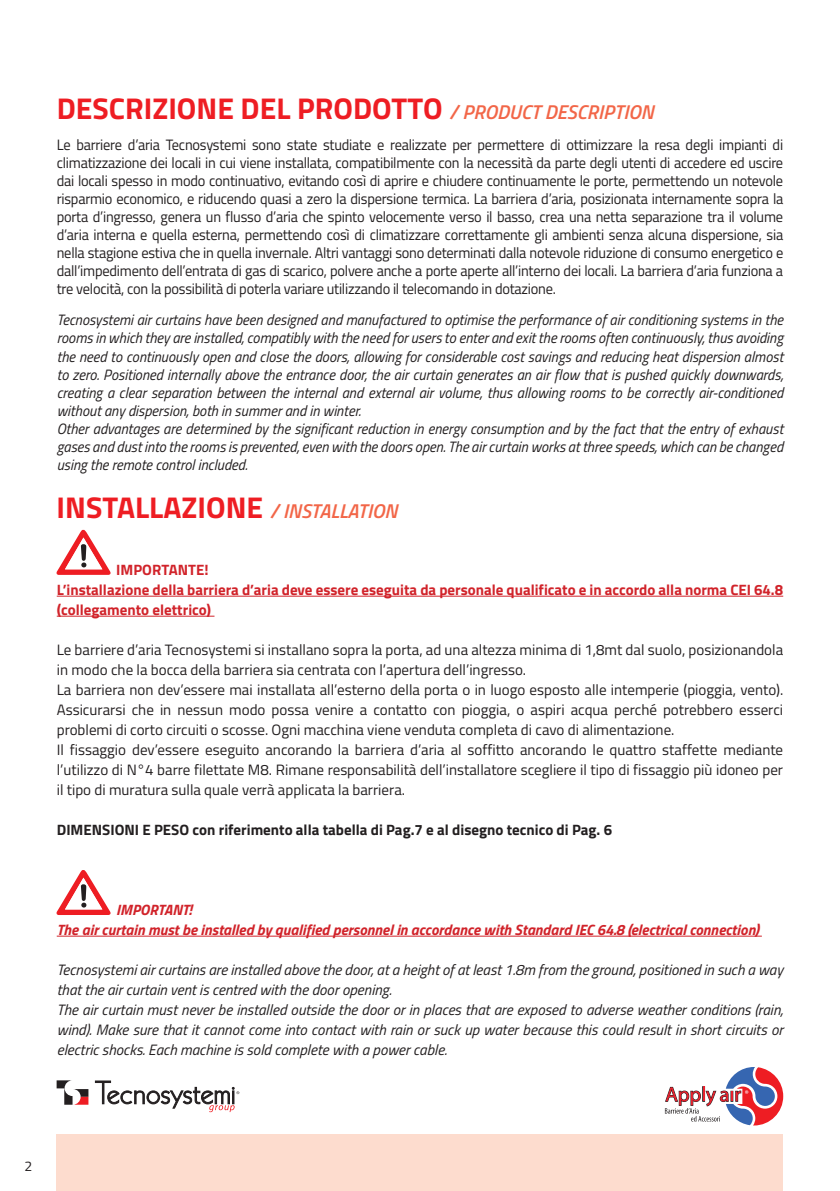
<style>
.page{position:relative;width:840px;height:1191px;background:#fff}
.page>*{position:absolute;margin:0;border:0;box-sizing:border-box;transform-origin:0 0}
.t1{font:700 30px "Titillium Web";color:#ee1d23}
.t2{font:15px/18px "Titillium Web";color:#231f20;text-align:justify;scale:.96 1}
.t3{font:italic 15px/18px "Titillium Web";color:#231f20;text-align:justify;scale:.96 1}
.t4{font:15px/20px "Titillium Web";color:#231f20;text-align:justify}
.t5{font:italic 15px/20px "Titillium Web";color:#231f20}
.t6{font:700 15px/20px "Titillium Web";color:#d1232a}
.t7{font:italic 700 15px "Titillium Web";color:#d1232a}
.t8{font:700 15px "Titillium Web";color:#231f20}
.t9{font:14px "Titillium Web";color:#231f20}
.s1{font-weight:600;font-style:italic;font-size:20px;color:#f26648}
</style>
<div class="page">
<svg style="left:57px;top:1080px;width:31px;height:24px"></svg>
<svg style="left:95px;top:1080px;width:144px;height:32px"></svg>
<svg style="left:664px;top:1067px;width:118px;height:58px"></svg>
<div style="left:57px;top:1134px;width:725px;height:57px;background:#fddcce"></div>
<hr style="left:57px;top:596px;width:725px;height:1px;background:#d1232a">
<hr style="left:57px;top:616px;width:157px;height:1px;background:#d1232a">
<hr style="left:57px;top:935px;width:704px;height:1px;background:#d1232a">
<svg style="left:57px;top:530px;width:54px;height:45px"></svg>
<svg style="left:57px;top:870px;width:54px;height:45px"></svg>
<p class="t1" style="left:57px;top:86px;width:598px">DESCRIZIONE DEL PRODOTTO <span class="s1">/ PRODUCT DESCRIPTION</span></p>
<p class="t2" style="left:57px;top:135px;width:758px">Le barriere d’aria Tecnosystemi sono state studiate e realizzate per permettere di ottimizzare la resa degli impianti di climatizzazione dei locali in cui viene installata, compatibilmente con la necessità da parte degli utenti di accedere ed uscire dai locali spesso in modo continuativo, evitando così di aprire e chiudere continuamente le porte, permettendo un notevole risparmio economico, e riducendo quasi a zero la dispersione termica. La barriera d’aria, posizionata internamente sopra la porta d’ingresso, genera un flusso d’aria che spinto velocemente verso il basso, crea una netta separazione tra il volume d’aria interna e quella esterna, permettendo così di climatizzare correttamente gli ambienti senza alcuna dispersione, sia nella stagione estiva che in quella invernale. Altri vantaggi sono determinati dalla notevole riduzione di consumo energetico e dall’impedimento dell’entrata di gas di scarico, polvere anche a porte aperte all’interno dei locali. La barriera d’aria funziona a tre velocità, con la possibilità di poterla variare utilizzando il telecomando in dotazione.</p>
<p class="t3" style="left:57px;top:310px;width:758px">Tecnosystemi air curtains have been designed and manufactured to optimise the performance of air conditioning systems in the rooms in which they are installed, compatibly with the need for users to enter and exit the rooms often continuously, thus avoiding the need to continuously open and close the doors, allowing for considerable cost savings and reducing heat dispersion almost to zero. Positioned internally above the entrance door, the air curtain generates an air flow that is pushed quickly downwards, creating a clear separation between the internal and external air volume, thus allowing rooms to be correctly air-conditioned without any dispersion, both in summer and in winter.</p>
<p class="t3" style="left:57px;top:418px;width:757px">Other advantages are determined by the significant reduction in energy consumption and by the fact that the entry of exhaust gases and dust into the rooms is prevented, even with the doors open. The air curtain works at three speeds, which can be changed using the remote control included.</p>
<p class="t1" style="left:57px;top:484px;width:342px">INSTALLAZIONE <span class="s1">/ INSTALLATION</span></p>
<p class="t6" style="left:116px;top:559px;width:94px">IMPORTANTE!</p>
<p class="t6" style="left:57px;top:579px;width:727px">L’installazione della barriera d’aria deve essere eseguita da personale qualificato e in accordo alla norma CEI 64.8 (collegamento elettrico)</p>
<p class="t4" style="left:57px;top:639px;width:727px">Le barriere d’aria Tecnosystemi si installano sopra la porta, ad una altezza minima di 1,8mt dal suolo, posizionandola in modo che la bocca della barriera sia centrata con l’apertura dell’ingresso.</p>
<p class="t4" style="left:57px;top:679px;width:727px">La barriera non dev’essere mai installata all’esterno della porta o in luogo esposto alle intemperie (pioggia, vento).<br>Assicurarsi che in nessun modo possa venire a contatto con pioggia, o aspiri acqua perché potrebbero esserci problemi di corto circuiti o scosse. Ogni macchina viene venduta completa di cavo di alimentazione.</p>
<p class="t4" style="left:57px;top:739px;width:727px">Il fissaggio dev’essere eseguito ancorando la barriera d’aria al soffitto ancorando le quattro staffette mediante l’utilizzo di N°4 barre filettate M8. Rimane responsabilità dell’installatore scegliere il tipo di fissaggio più idoneo per il tipo di muratura sulla quale verrà applicata la barriera.</p>
<p class="t8" style="left:57px;top:818px;width:556px">DIMENSIONI E PESO con riferimento alla tabella di Pag.7 e al disegno tecnico di Pag. 6</p>
<p class="t7" style="left:116px;top:898px;width:77px">IMPORTANT!</p>
<p class="t7" style="left:57px;top:918px;width:703px">The air curtain must be installed by qualified personnel in accordance with Standard IEC 64.8 (electrical connection)</p>
<p class="t5" style="left:57px;top:959px;width:727px">Tecnosystemi air curtains are installed above the door, at a height of at least 1.8m from the ground, positioned in such a way that the air curtain vent is centred with the door opening.</p>
<p class="t5" style="left:57px;top:999px;width:727px;text-align:justify">The air curtain must never be installed outside the door or in places that are exposed to adverse weather conditions (rain, wind). Make sure that it cannot come into contact with rain or suck up water because this could result in short circuits or electric shocks. Each machine is sold complete with a power cable.</p>
<p class="t9" style="left:24px;top:1156px;width:9px">2</p>
</div>
